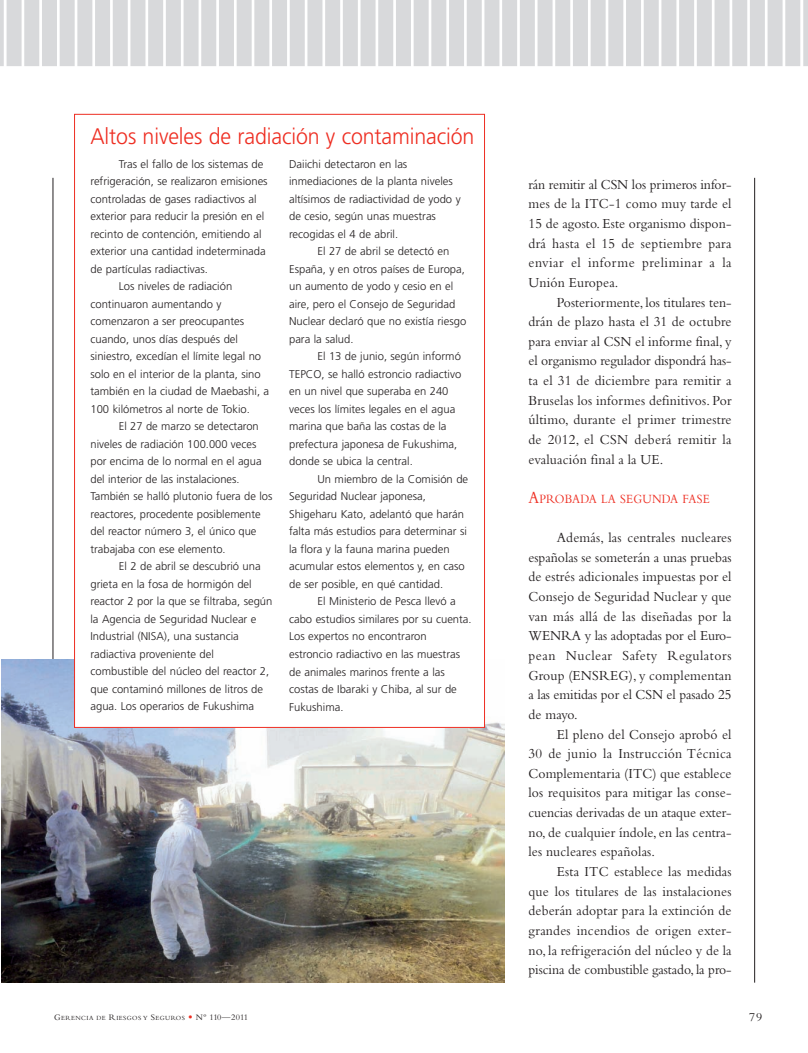
<style>
.page{position:relative;width:808px;height:1053px;background:#fff}
.page>*{position:absolute;margin:0;border:0;box-sizing:border-box;transform-origin:0 0}
.t1{font:300 22.5px "Frutiger";letter-spacing:-.005em;color:#ee2e22;scale:.95 1}
.t2{font:14.38px/19.6px "Bembo";letter-spacing:.015em;color:#231f20;text-align:justify;scale:.95 1}
.t3{font:13.12px "Bembo";letter-spacing:.02em;color:#ee2e22;scale:.9 1}
.t4{font:12.5px "Bembo";color:#231f20}
.t5{font:300 11.25px/17.5px "Frutiger";color:#231f20}
.t6{font:6.5px "Bembo";letter-spacing:.065em;color:#231f20}
.s1{font-size:17.5px}
.s2{font-size:8.75px}
.s3{font-family:"Goudy";font-size:8.75px;color:#ee2e22}
</style>
<div class="page">
<hr style="left:53px;top:178px;width:1px;height:605px;background:#231f20">
<hr style="left:754px;top:178px;width:1px;height:804px;background:#231f20">
<div style="left:7px;top:0;width:15px;height:66px;background:#d8d9db"></div>
<div style="left:24px;top:0;width:15px;height:66px;background:#d8d9db"></div>
<div style="left:42px;top:0;width:15px;height:66px;background:#d8d9db"></div>
<div style="left:60px;top:0;width:15px;height:66px;background:#d8d9db"></div>
<div style="left:77px;top:0;width:15px;height:66px;background:#d8d9db"></div>
<div style="left:95px;top:0;width:15px;height:66px;background:#d8d9db"></div>
<div style="left:113px;top:0;width:15px;height:66px;background:#d8d9db"></div>
<div style="left:130px;top:0;width:15px;height:66px;background:#d8d9db"></div>
<div style="left:148px;top:0;width:15px;height:66px;background:#d8d9db"></div>
<div style="left:166px;top:0;width:15px;height:66px;background:#d8d9db"></div>
<div style="left:184px;top:0;width:15px;height:66px;background:#d8d9db"></div>
<div style="left:201px;top:0;width:15px;height:66px;background:#d8d9db"></div>
<div style="left:219px;top:0;width:15px;height:66px;background:#d8d9db"></div>
<div style="left:237px;top:0;width:15px;height:66px;background:#d8d9db"></div>
<div style="left:254px;top:0;width:15px;height:66px;background:#d8d9db"></div>
<div style="left:272px;top:0;width:15px;height:66px;background:#d8d9db"></div>
<div style="left:290px;top:0;width:15px;height:66px;background:#d8d9db"></div>
<div style="left:307px;top:0;width:15px;height:66px;background:#d8d9db"></div>
<div style="left:325px;top:0;width:15px;height:66px;background:#d8d9db"></div>
<div style="left:343px;top:0;width:15px;height:66px;background:#d8d9db"></div>
<div style="left:361px;top:0;width:15px;height:66px;background:#d8d9db"></div>
<div style="left:378px;top:0;width:15px;height:66px;background:#d8d9db"></div>
<div style="left:396px;top:0;width:15px;height:66px;background:#d8d9db"></div>
<div style="left:414px;top:0;width:15px;height:66px;background:#d8d9db"></div>
<div style="left:431px;top:0;width:15px;height:66px;background:#d8d9db"></div>
<div style="left:449px;top:0;width:15px;height:66px;background:#d8d9db"></div>
<div style="left:467px;top:0;width:15px;height:66px;background:#d8d9db"></div>
<div style="left:484px;top:0;width:15px;height:66px;background:#d8d9db"></div>
<div style="left:502px;top:0;width:15px;height:66px;background:#d8d9db"></div>
<div style="left:520px;top:0;width:15px;height:66px;background:#d8d9db"></div>
<div style="left:537px;top:0;width:15px;height:66px;background:#d8d9db"></div>
<div style="left:555px;top:0;width:15px;height:66px;background:#d8d9db"></div>
<div style="left:573px;top:0;width:15px;height:66px;background:#d8d9db"></div>
<div style="left:591px;top:0;width:15px;height:66px;background:#d8d9db"></div>
<div style="left:608px;top:0;width:15px;height:66px;background:#d8d9db"></div>
<div style="left:626px;top:0;width:15px;height:66px;background:#d8d9db"></div>
<div style="left:644px;top:0;width:15px;height:66px;background:#d8d9db"></div>
<div style="left:661px;top:0;width:15px;height:66px;background:#d8d9db"></div>
<div style="left:679px;top:0;width:15px;height:66px;background:#d8d9db"></div>
<div style="left:697px;top:0;width:15px;height:66px;background:#d8d9db"></div>
<div style="left:732px;top:0;width:15px;height:66px;background:#d8d9db"></div>
<div style="left:714px;top:0;width:15px;height:66px;background:#d8d9db"></div>
<div style="left:750px;top:0;width:15px;height:66px;background:#d8d9db"></div>
<div style="left:785px;top:0;width:15px;height:66px;background:#d8d9db"></div>
<div style="left:803px;top:0;width:5px;height:66px;background:#d8d9db"></div>
<div style="left:767px;top:0;width:15px;height:66px;background:#d8d9db"></div>
<hr style="left:0;top:0;width:4px;height:66px;background:#d8d9db">
<img style="left:1px;top:659px;width:503px;height:323px">
<div style="left:75px;top:114px;width:409px;height:613px;background:#fff"></div>
<h1 class="t1" style="left:90px;top:126px;width:406px">Altos niveles de radiación y contaminación</h1>
<p class="t5" style="left:119px;top:155px;width:146px">Tras el fallo de los sistemas de</p>
<p class="t5" style="left:90px;top:173px;width:179px">refrigeración, se realizaron emisiones</p>
<p class="t5" style="left:90px;top:190px;width:168px">controladas de gases radiactivos al</p>
<p class="t5" style="left:90px;top:208px;width:175px">exterior para reducir la presión en el</p>
<p class="t5" style="left:90px;top:225px;width:173px">recinto de contención, emitiendo al</p>
<p class="t5" style="left:90px;top:243px;width:177px">exterior una cantidad indeterminada</p>
<p class="t5" style="left:90px;top:260px;width:119px">de partículas radiactivas.</p>
<p class="t5" style="left:119px;top:278px;width:115px">Los niveles de radiación</p>
<p class="t5" style="left:90px;top:295px;width:133px">continuaron aumentando y</p>
<p class="t5" style="left:90px;top:313px;width:155px">comenzaron a ser preocupantes</p>
<p class="t5" style="left:90px;top:330px;width:149px">cuando, unos días después del</p>
<p class="t5" style="left:90px;top:348px;width:172px">siniestro, excedían el límite legal no</p>
<p class="t5" style="left:90px;top:365px;width:172px">solo en el interior de la planta, sino</p>
<p class="t5" style="left:90px;top:383px;width:180px">también en la ciudad de Maebashi, a</p>
<p class="t5" style="left:90px;top:400px;width:161px">100 kilómetros al norte de Tokio.</p>
<p class="t5" style="left:119px;top:418px;width:141px">El 27 de marzo se detectaron</p>
<p class="t5" style="left:90px;top:435px;width:167px">niveles de radiación 100.000 veces</p>
<p class="t5" style="left:90px;top:453px;width:173px">por encima de lo normal en el agua</p>
<p class="t5" style="left:90px;top:470px;width:151px">del interior de las instalaciones.</p>
<p class="t5" style="left:90px;top:488px;width:183px">También se halló plutonio fuera de los</p>
<p class="t5" style="left:90px;top:505px;width:172px">reactores, procedente posiblemente</p>
<p class="t5" style="left:90px;top:523px;width:168px">del reactor número 3, el único que</p>
<p class="t5" style="left:90px;top:540px;width:137px">trabajaba con ese elemento.</p>
<p class="t5" style="left:119px;top:558px;width:143px">El 2 de abril se descubrió una</p>
<p class="t5" style="left:90px;top:575px;width:163px">grieta en la fosa de hormigón del</p>
<p class="t5" style="left:90px;top:593px;width:183px">reactor 2 por la que se filtraba, según</p>
<p class="t5" style="left:90px;top:610px;width:167px">la Agencia de Seguridad Nuclear e</p>
<p class="t5" style="left:90px;top:628px;width:150px">Industrial (NISA), una sustancia</p>
<p class="t5" style="left:90px;top:645px;width:125px">radiactiva proveniente del</p>
<p class="t5" style="left:90px;top:663px;width:180px">combustible del núcleo del reactor 2,</p>
<p class="t5" style="left:90px;top:680px;width:174px">que contaminó millones de litros de</p>
<p class="t5" style="left:90px;top:698px;width:165px">agua. Los operarios de Fukushima</p>
<p class="t5" style="left:289px;top:155px;width:173px">Daiichi detectaron en las inmediaciones de la planta niveles altísimos de radiactividad de yodo y de cesio, según unas muestras recogidas el 4 de abril.</p>
<p class="t5" style="left:289px;top:243px;width:179px;text-indent:28px">El 27 de abril se detectó en<br>España, y en otros países de Europa, un aumento de yodo y cesio en el aire, pero el Consejo de Seguridad<br>Nuclear declaró que no existía riesgo para la salud.</p>
<p class="t5" style="left:289px;top:348px;width:174px;text-indent:28px">El 13 de junio, según informó<br>TEPCO, se halló estroncio radiactivo en un nivel que superaba en 240 veces los límites legales en el agua marina que baña las costas de la prefectura japonesa de Fukushima, donde se ubica la central.</p>
<p class="t5" style="left:289px;top:470px;width:181px;text-indent:28px">Un miembro de la Comisión de<br>Seguridad Nuclear japonesa,<br>Shigeharu Kato, adelantó que harán falta más estudios para determinar si la flora y la fauna marina pueden acumular estos elementos y, en caso de ser posible, en qué cantidad.</p>
<p class="t5" style="left:289px;top:593px;width:184px;text-indent:28px">El Ministerio de Pesca llevó a cabo estudios similares por su cuenta.<br>Los expertos no encontraron estroncio radiactivo en las muestras de animales marinos frente a las costas de Ibaraki y Chiba, al sur de<br>Fukushima.</p>
<p class="t2" style="left:528px;top:176px;width:215px">rán remitir al CSN los primeros infor&shy;mes de la ITC-1 como muy tarde el 15 de agosto. Este organismo dispon&shy;drá hasta el 15 de septiembre para enviar el informe preliminar a la Unión Europea.</p>
<p class="t2" style="left:528px;top:294px;width:215px;text-indent:28px">Posteriormente, los titulares ten&shy;drán de plazo hasta el 31 de octubre para enviar al CSN el informe final, y el organismo regulador dispondrá has&shy;ta el 31 de diciembre para remitir a Bruselas los informes definitivos. Por último, durante el primer trimestre de 2012, el CSN deberá remitir la evaluación final a la UE.</p>
<p class="t3" style="left:528px;top:494px;width:203px"><span class="s1">A</span>PROBADA LA SEGUNDA FASE</p>
<p class="t2" style="left:528px;top:529px;width:215px;text-indent:28px">Además, las centrales nucleares españolas se someterán a unas pruebas de estrés adicionales impuestas por el Consejo de Seguridad Nuclear y que van más allá de las diseñadas por la WENRA y las adoptadas por el Euro&shy;pean Nuclear Safety Regulators Group (ENSREG), y complementan a las emitidas por el CSN el pasado 25 de mayo.</p>
<p class="t2" style="left:528px;top:725px;width:215px;text-indent:28px">El pleno del Consejo aprobó el 30 de junio la Instrucción Técnica Complementaria (ITC) que establece los requisitos para mitigar las conse&shy;cuencias derivadas de un ataque exter&shy;no, de cualquier índole, en las centra&shy;les nucleares españolas.</p>
<p class="t2" style="left:528px;top:863px;width:215px;text-indent:28px">Esta ITC establece las medidas que los titulares de las instalaciones deberán adoptar para la extinción de grandes incendios de origen exter&shy;no, la refrigeración del núcleo y de la piscina de combustible gastado, la pro-</p>
<p class="t6" style="left:54px;top:1015px;width:196px"><span class="s2">G</span>ERENCIA DE <span class="s2">R</span>IESGOS Y <span class="s2">S</span>EGUROS <span class="s3">•</span> <span class="s2">Nº 110—2011</span></p>
<p class="t4" style="left:749px;top:1013px;width:14px">79</p>
</div>
